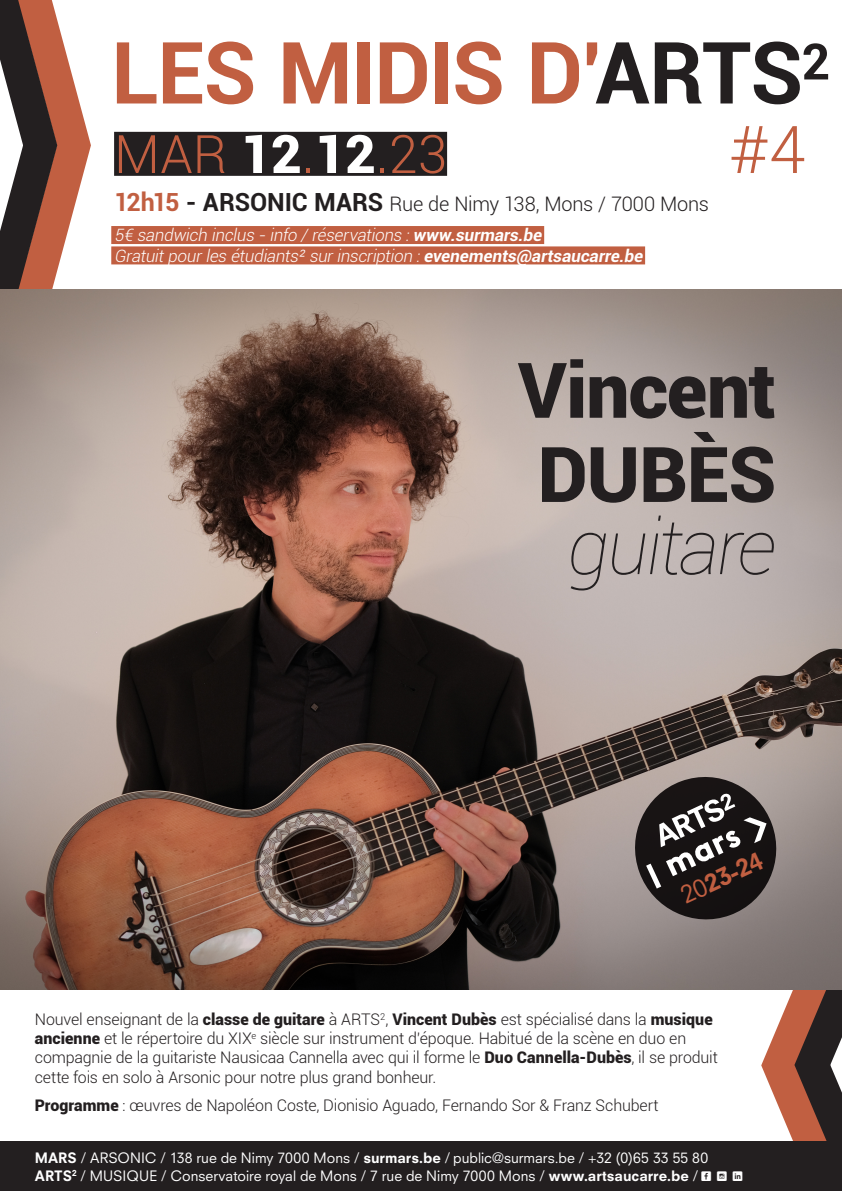
<style>
.page{position:relative;width:842px;height:1191px;background:#fff}
.page>*{position:absolute;margin:0;border:0;box-sizing:border-box;transform-origin:0 0}
.t1{font:700 85.9px "Roboto";letter-spacing:-.02em;color:#c15f41}
.t2{font:900 76.8px "Roboto";letter-spacing:-.01em;color:#231f20}
.t3{font:italic 100 76.8px "Roboto";letter-spacing:-.04em;color:#231f20}
.t4{font:300 65.9px "Roboto";color:#c15f41}
.t5{font:300 53px "Roboto";color:#c15f41}
.t6{font:800 23.9px "Neuzeit SLT Std";color:#c15f41}
.t7{font:300 20px "Roboto";letter-spacing:-.01em;color:#231f20}
.t8{font:italic 300 17px "Roboto";color:#fff}
.t9{font:300 16px/19.2px "Roboto";letter-spacing:-.01em;color:#231f20}
.t10{font:14px "Neuzeit SLT Std";color:#fff}
.s1{color:#231f20}
.s2{font-weight:900;color:#fff}
.s3{font-weight:700;font-size:25px;color:#c15f41}
.s4{font-weight:700;font-size:25px}
.s5{font-weight:700}
.s6{font-weight:400}
.s7{font-weight:900}
.s8{font-weight:800}
.s9{font-family:"Social Shapes"}
</style>
<div class="page">
<svg style="left:0;top:0;width:91px;height:289px"></svg>
<svg style="left:743px;top:989px;width:99px;height:152px"></svg>
<div style="left:0;top:1141px;width:842px;height:50px;background:#231f20"></div>
<div style="left:111px;top:226px;width:433px;height:18px;background:#c15f41"></div>
<div style="left:111px;top:246px;width:534px;height:18px;background:#c15f41"></div>
<img style="left:0;top:289px;width:842px;height:700px">
<div style="left:114px;top:132px;width:333px;height:44px;background:#231f20"></div>
<svg style="left:626px;top:768px;width:159px;height:160px;background:#5c5655"></svg>
<p class="t1" style="left:111px;top:12px;width:720px">LES MIDIS D’<span class="s1">ARTS</span><sup>2</sup></p>
<p class="t4" style="left:729px;top:104px;width:78px">#4</p>
<p class="t5" style="left:114px;top:117px;width:334px">MAR <span class="s2">12</span>.<span class="s2">12</span>.23</p>
<p class="t7" style="left:114px;top:190px;width:596px"><span class="s3">12h15</span> <span class="s4">- ARSONIC MARS</span> Rue de Nimy 138, Mons / 7000 Mons</p>
<p class="t8" style="left:114px;top:223px;width:433px">5€ sandwich inclus -info /réservations :<span class="s5">www.surmars.be</span></p>
<p class="t8" style="left:114px;top:244px;width:534px">Gratuitpourles étudiants²surinscription :<span class="s5">evenements@artsaucarre.be</span></p>
<p class="t2" style="left:518px;top:336px;width:260px">Vincent</p>
<p class="t2" style="left:538px;top:420px;width:240px">DUBÈS</p>
<p class="t3" style="left:567px;top:493px;width:210px">guitare</p>
<p class="t6" style="left:676px;top:883px;width:89px;rotate:-25deg"><span class="s6">20</span>23-24</p>
<p class="t9" style="left:35px;top:1009px;width:684px">Nouvel enseignant de la <span class="s7">classe de guitare</span> à ARTS<sup>2</sup>, <span class="s7">Vincent Dubès</span> est spécialisé dans la <span class="s7">musique ancienne</span> et le répertoire du XIX<sup>e</sup> siècle sur instrument d’époque. Habitué de la scène en duo en compagnie de la guitariste Nausicaa Cannella avec qui il forme le <span class="s7">Duo Cannella-Dubès</span>, il se produit cette fois en solo à Arsonic pour notre plus grand bonheur.</p>
<p class="t9" style="left:35px;top:1094px;width:625px"><span class="s7">Programme</span> : œuvres de Napoléon Coste, Dionisio Aguado, Fernando Sor &amp; Franz Schubert</p>
<p class="t10" style="left:35px;top:1148px;width:675px"><span class="s8">MARS</span> / ARSONIC / 138 rue de Nimy 7000 Mons / <span class="s8">surmars.be</span> / public@surmars.be / +32 (0)65 33 55 80</p>
<p class="t10" style="left:35px;top:1167px;width:709px"><span class="s8">ARTS</span><sup>2</sup> / MUSIQUE / Conservatoire royal de Mons / 7 rue de Nimy 7000 Mons / <span class="s8">www.artsaucarre.be</span> / <span class="s9">M P S</span></p>
</div>
